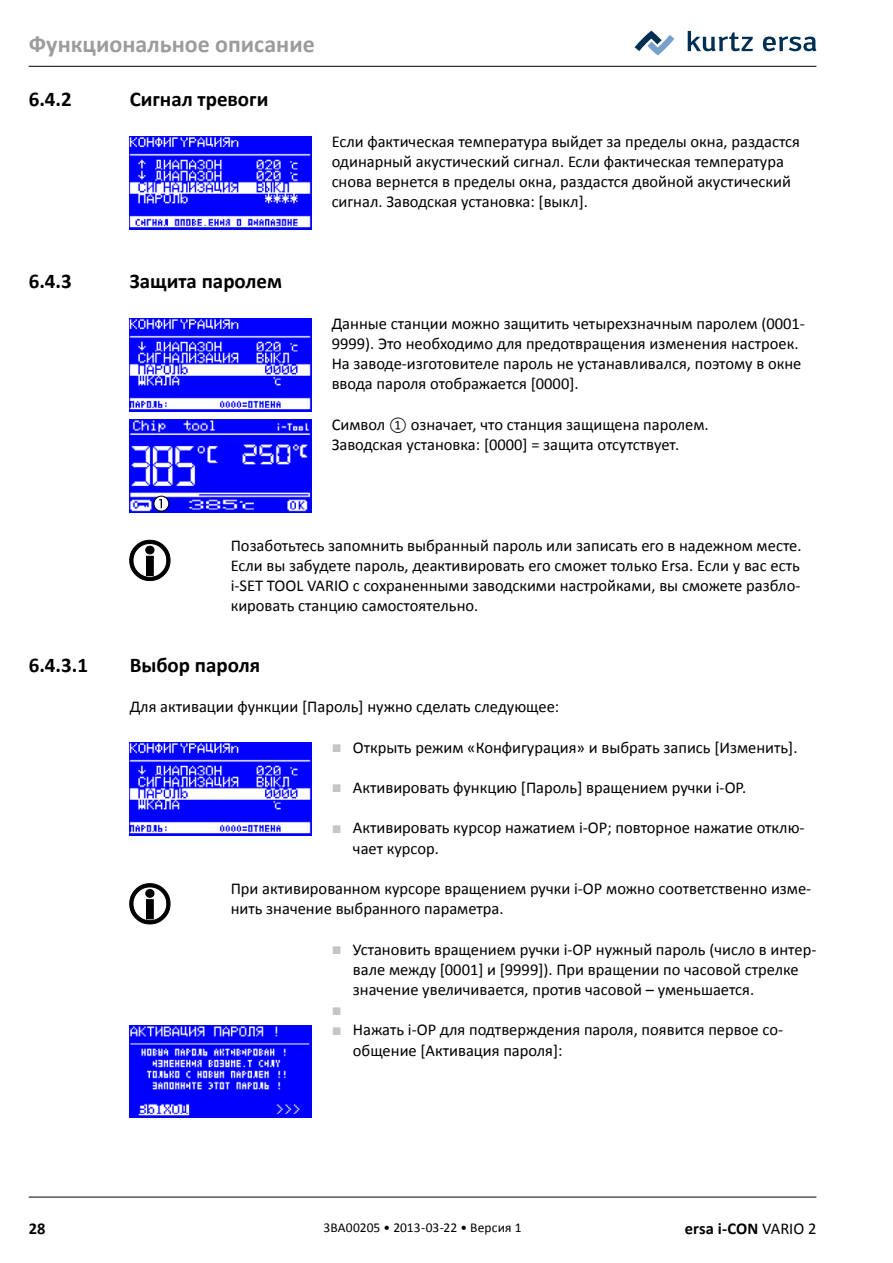
<style>
.page{position:relative;width:893px;height:1263px;background:#fff}
.page>*{position:absolute;margin:0;border:0;box-sizing:border-box;transform-origin:0 0}
.t1{font:700 24px "Calibri";color:#9b9c9e}
.t2{font:700 21px "Calibri";color:#000}
.t3{font:16.5px/20.2px "Calibri";color:#000}
.t4{font:700 16.5px "Calibri";letter-spacing:.005em;color:#000}
.t5{font:16.5px "Arial";color:#c5c5c7}
.t6{font:13.5px "Calibri";letter-spacing:.01em;color:#000}
.s1{font-size:13.5px}
.s2{font-family:"Arial";color:#c5c5c7}
.s3{font-weight:400}
</style>
<div class="page">
<svg style="left:688px;top:31px;width:65px;height:20px"></svg>
<svg style="left:763px;top:36px;width:53px;height:15px"></svg>
<svg style="left:635px;top:31px;width:39px;height:25px"></svg>
<hr style="left:29px;top:66px;width:787px;height:1px;background:#000">
<hr style="left:29px;top:1197px;width:787px;height:1px;background:#000">
<img style="left:130px;top:136px;width:181px;height:93px">
<img style="left:130px;top:318px;width:181px;height:93px">
<img style="left:130px;top:419px;width:181px;height:93px">
<svg style="left:153px;top:496px;width:16px;height:16px"></svg>
<svg style="left:130px;top:540px;width:40px;height:41px"></svg>
<img style="left:130px;top:742px;width:181px;height:93px">
<svg style="left:130px;top:883px;width:40px;height:41px"></svg>
<img style="left:130px;top:1025px;width:181px;height:93px">
<h1 class="t1" style="left:29px;top:29px;width:288px">Функциональное описание</h1>
<p class="t2" style="left:29px;top:86px;width:45px">6.4.2</p>
<p class="t2" style="left:130px;top:86px;width:140px">Сигнал тревоги</p>
<p class="t2" style="left:29px;top:268px;width:45px">6.4.3</p>
<p class="t2" style="left:130px;top:268px;width:154px">Защита паролем</p>
<p class="t3" style="left:332px;top:131px;width:470px">Если фактическая температура выйдет за пределы окна, раздастся одинарный акустический сигнал. Если фактическая температура снова вернется в пределы окна, раздастся двойной акустический сигнал. Заводская установка: [выкл].</p>
<p class="t3" style="left:332px;top:313px;width:475px">Данные станции можно защитить четырехзначным паролем (0001- 9999). Это необходимо для предотвращения изменения настроек.<br>На заводе-изготовителе пароль не устанавливался, поэтому в окне ввода пароля отображается [0000].</p>
<p class="t3" style="left:332px;top:414px;width:379px">Символ <span class="s1">①</span> означает, что станция защищена паролем.<br>Заводская установка: [0000] = защита отсутствует.</p>
<p class="t3" style="left:231px;top:535px;width:572px;text-align:justify">Позаботьтесь запомнить выбранный пароль или записать его в надежном месте.<br>Если вы забудете пароль, деактивировать его сможет только Ersa. Если у вас есть i‑SET TOOL VARIO с сохраненными заводскими настройками, вы сможете разбло&shy;кировать станцию самостоятельно.</p>
<p class="t2" style="left:29px;top:651px;width:61px">6.4.3.1</p>
<p class="t2" style="left:130px;top:651px;width:132px">Выбор пароля</p>
<p class="t3" style="left:130px;top:697px;width:431px">Для активации функции [Пароль] нужно сделать следующее:</p>
<p class="t3" style="left:332px;top:737px;width:467px"><span class="s2">■</span> Открыть режим «Конфигурация» и выбрать запись [Изменить].</p>
<p class="t3" style="left:332px;top:777px;width:416px"><span class="s2">■</span> Активировать функцию [Пароль] вращением ручки i-OP.</p>
<p class="t3" style="left:353px;top:818px;width:453px;text-indent:-21px"><span class="s2">■</span> Активировать курсор нажатием i-OP; повторное нажатие отклю&shy;чает курсор.</p>
<p class="t3" style="left:231px;top:878px;width:582px">При активированном курсоре вращением ручки i-OP можно соответственно изме&shy;нить значение выбранного параметра.</p>
<p class="t3" style="left:353px;top:939px;width:465px;text-indent:-21px"><span class="s2">■</span> Установить вращением ручки i-OP нужный пароль (число в интер&shy;вале между [0001] и [9999]). При вращении по часовой стрелке значение увеличивается, против часовой – уменьшается.</p>
<p class="t5" style="left:332px;top:998px;width:11px">■</p>
<p class="t3" style="left:353px;top:1020px;width:432px;text-indent:-21px"><span class="s2">■</span> Нажать i‑OP для подтверждения пароля, появится первое со&shy;общение [Активация пароля]:</p>
<p class="t4" style="left:29px;top:1217px;width:18px">28</p>
<p class="t6" style="left:323px;top:1219px;width:200px">3BA00205 • 2013-03-22 • Версия 1</p>
<p class="t4" style="left:685px;top:1217px;width:133px">ersa i-CON <span class="s3">VARIO 2</span></p>
</div>
